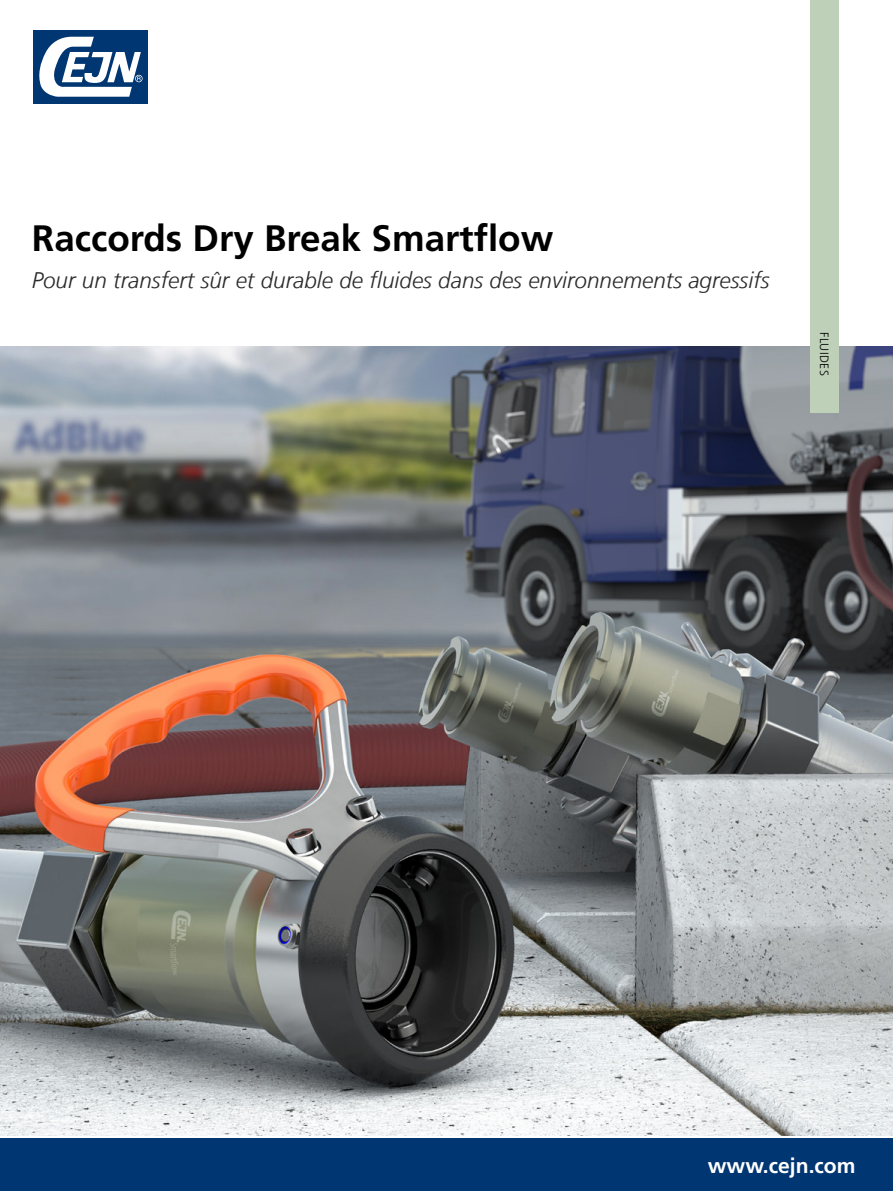
<style>
.page{position:relative;width:893px;height:1191px;background:#fff}
.page>*{position:absolute;margin:0;border:0;box-sizing:border-box;transform-origin:0 0}
.t1{font:700 36.75px "Frutiger LT Com";color:#000}
.t2{font:italic 300 22.5px "Frutiger LT Com";color:#2c2a2b}
.t3{font:700 21.15px "Frutiger LT Com";color:#fff}
.t4{font:300 12px "Frutiger LT Com";letter-spacing:.04em;color:#000}
</style>
<div class="page">
<div style="left:0;top:1138px;width:893px;height:53px;background:#003671"></div>
<div style="left:32px;top:29px;width:116px;height:76px;background:#003671"></div>
<svg style="left:39px;top:37px;width:102px;height:60px"></svg>
<img style="left:0;top:347px;width:893px;height:788px">
<div style="left:811px;top:0;width:28px;height:413px;background:#bed0b8"></div>
<h1 class="t1" style="left:32px;top:216px;width:523px">Raccords Dry Break Smartflow</h1>
<p class="t2" style="left:32px;top:267px;width:739px">Pour un transfert sûr et durable de fluides dans des environnements agressifs</p>
<p class="t4" style="left:831px;top:332px;width:46px;rotate:90deg">FLUIDES</p>
<p class="t3" style="left:708px;top:1153px;width:149px">www.cejn.com</p>
</div>
